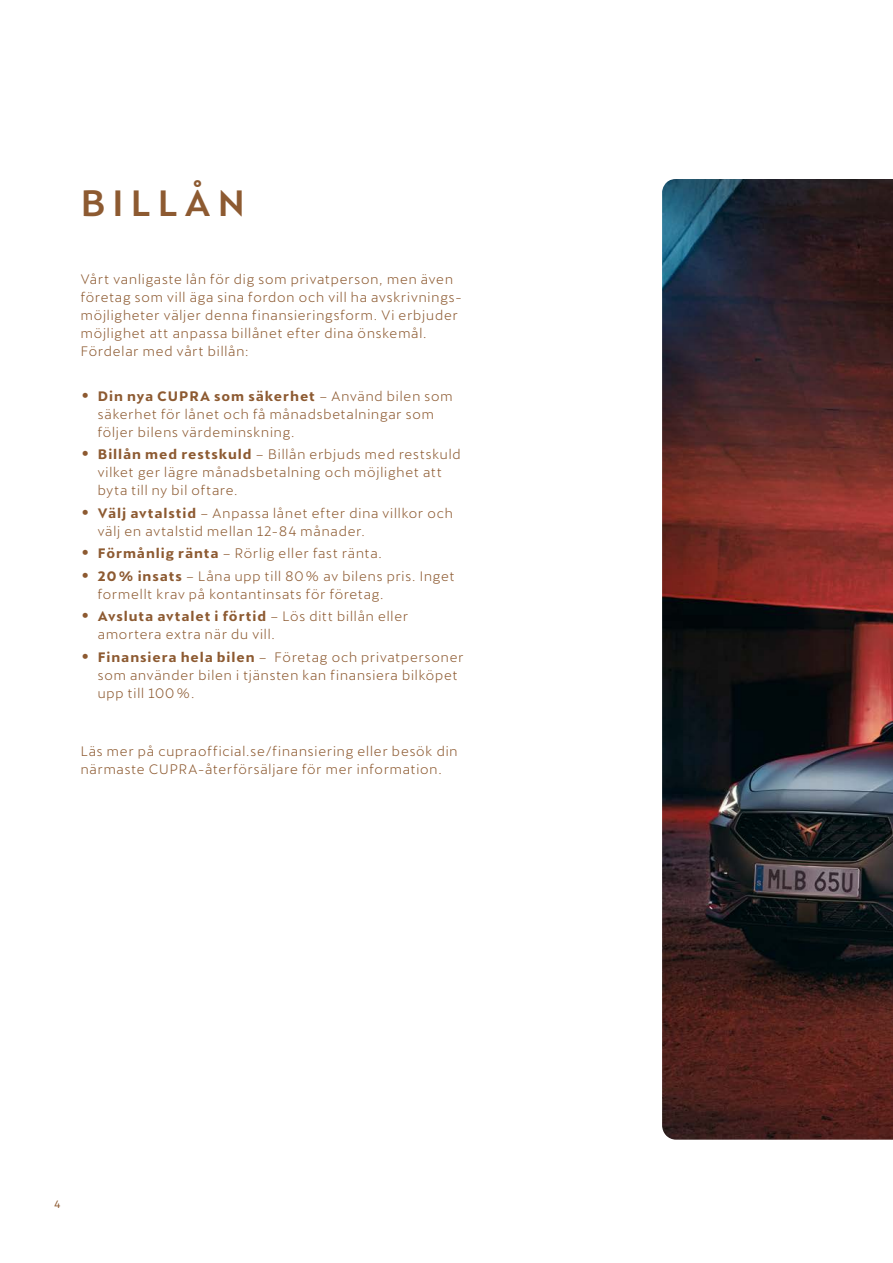
<style>
.page{position:relative;width:893px;height:1263px;background:#fff}
.page>*{position:absolute;margin:0;border:0;box-sizing:border-box;transform-origin:0 0}
.t1{font:500 36px "Cupra";letter-spacing:.2em;color:#8d5a31}
.t2{font:13.5px/18px "Cupra";letter-spacing:.065em;color:#8d5a31}
.t3{font:10.5px "Cupra";color:#8d5a31}
.s1{font-weight:700}
</style>
<div class="page">
<img style="left:662px;top:179px;width:231px;height:961px">
<h1 class="t1" style="left:81px;top:183px;width:166px">BILLÅN</h1>
<p class="t2" style="left:81px;top:267px;width:382px">Vårt vanligaste lån för dig som privatperson, men även företag som vill äga sina fordon och vill ha avskrivnings&shy;möjligheter väljer denna finansieringsform. Vi erbjuder möjlighet att anpassa billånet efter dina önskemål.<br>Fördelar med vårt billån:</p>
<p class="t2" style="left:98px;top:384px;width:356px"><span class="s1">Din nya CUPRA som säkerhet</span> – Använd bilen som säkerhet för lånet och få månadsbetalningar som följer bilens värdeminskning.</p>
<p class="t2" style="left:98px;top:443px;width:364px"><span class="s1">Billån med restskuld</span> – Billån erbjuds med restskuld vilket ger lägre månadsbetalning och möjlighet att byta till ny bil oftare.</p>
<p class="t2" style="left:98px;top:501px;width:357px"><span class="s1">Välj avtalstid</span> – Anpassa lånet efter dina villkor och välj en avtalstid mellan 12-84 månader.</p>
<p class="t2" style="left:98px;top:540px;width:358px;line-height:22.5px"><span class="s1">Förmånlig ränta</span> – Rörlig eller fast ränta.<br><span class="s1">20% insats</span> – Låna upp till 80% av bilens pris. Inget</p>
<p class="t2" style="left:98px;top:580px;width:312px;line-height:22.5px">formellt krav på kontantinsats för företag.<br><span class="s1">Avsluta avtalet i förtid</span> – Lös ditt billån eller</p>
<p class="t2" style="left:98px;top:621px;width:367px;line-height:22.5px">amortera extra när du vill.<br><span class="s1">Finansiera hela bilen</span> – Företag och privatpersoner</p>
<p class="t2" style="left:98px;top:663px;width:361px">som använder bilen i tjänsten kan finansiera bilköpet upp till 100%.</p>
<p class="t2" style="left:81px;top:740px;width:378px">Läs mer på cupraofficial.se/finansiering eller besök din närmaste CUPRA-återförsäljare för mer information.</p>
<p class="t3" style="left:54px;top:1194px;width:8px">4</p>
</div>
